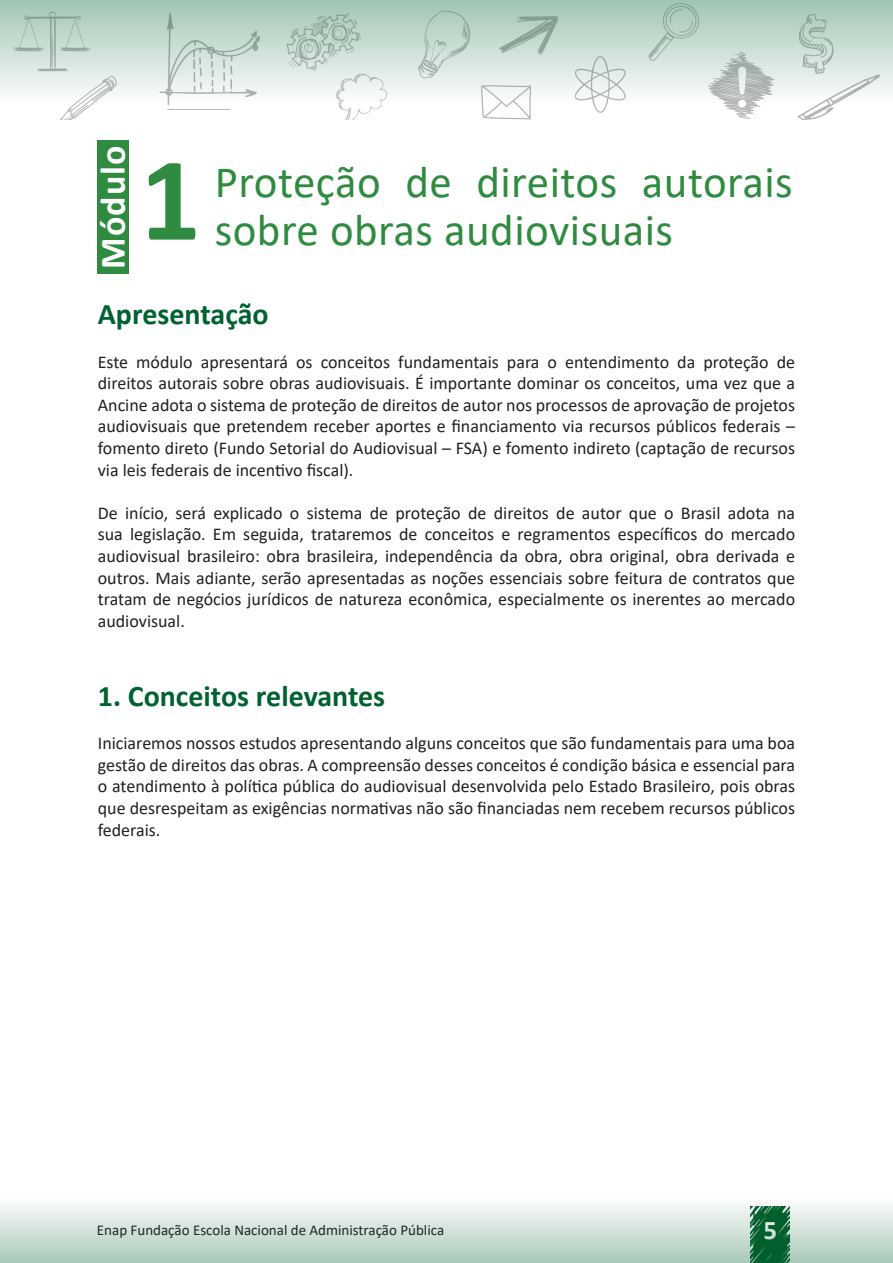
<style>
.page{position:relative;width:893px;height:1263px;background:#fff}
.page>*{position:absolute;margin:0;border:0;box-sizing:border-box;transform-origin:0 0}
.Nome_do_curso_capa{font:700 120px "Calibri";color:#2f8b40}
.Módulo_pag_5{font:45px "Calibri";letter-spacing:.01em;color:#2f8b40}
.Nome_do_curso_capa-2{font:700 36px "Calibri";letter-spacing:.03em;color:#fff}
.Titulo{font:700 30px "Calibri";color:#006131}
.t1{font:700 27px "Calibri";color:#fff}
.texto{font:18px/21.6px "Calibri";color:#231f20;text-align:justify}
.t2{font:15px "Calibri";color:#231f20}
</style>
<div class="page">
<svg style="left:0;top:0;width:893px;height:120px"></svg>
<svg style="left:0;top:1205px;width:893px;height:58px;background:#c6dbd0"></svg>
<div style="left:98px;top:140px;width:31px;height:134px;background:#2f8b40"></div>
<p class="Nome_do_curso_capa-2" style="left:87px;top:269px;width:125px;rotate:-90deg">Módulo</p>
<p class="Nome_do_curso_capa" style="left:140px;top:115px;width:62px">1</p>
<p class="Módulo_pag_5" style="left:215px;top:151px;width:580px">Proteção de direitos autorais</p>
<p class="Módulo_pag_5" style="left:215px;top:199px;width:460px">sobre obras audiovisuais</p>
<p class="Titulo" style="left:98px;top:293px;width:172px">Apresentação</p>
<p class="texto" style="left:98px;top:350px;width:699px">Este módulo apresentará os conceitos fundamentais para o entendimento da proteção de direitos autorais sobre obras audiovisuais. É importante dominar os conceitos, uma vez que a Ancine adota o sistema de proteção de direitos de autor nos processos de aprovação de projetos audiovisuais que pretendem receber aportes e financiamento via recursos públicos federais – fomento direto (Fundo Setorial do Audiovisual – FSA) e fomento indireto (captação de recursos via leis federais de incentivo fiscal).</p>
<p class="texto" style="left:98px;top:502px;width:699px">De início, será explicado o sistema de proteção de direitos de autor que o Brasil adota na sua legislação. Em seguida, trataremos de conceitos e regramentos específicos do mercado audiovisual brasileiro: obra brasileira, independência da obra, obra original, obra derivada e outros. Mais adiante, serão apresentadas as noções essenciais sobre feitura de contratos que tratam de negócios jurídicos de natureza econômica, especialmente os inerentes ao mercado audiovisual.</p>
<p class="Titulo" style="left:98px;top:675px;width:289px">1. Conceitos relevantes</p>
<p class="texto" style="left:98px;top:732px;width:699px">Iniciaremos nossos estudos apresentando alguns conceitos que são fundamentais para uma boa gestão de direitos das obras. A compreensão desses conceitos é condição básica e essencial para o atendimento à política pública do audiovisual desenvolvida pelo Estado Brasileiro, pois obras que desrespeitam as exigências normativas não são financiadas nem recebem recursos públicos federais.</p>
<p class="t2" style="left:97px;top:1220px;width:349px">Enap Fundação Escola Nacional de Administração Pública</p>
<h3 class="t1" style="left:763px;top:1210px;width:15px">5</h3>
</div>
